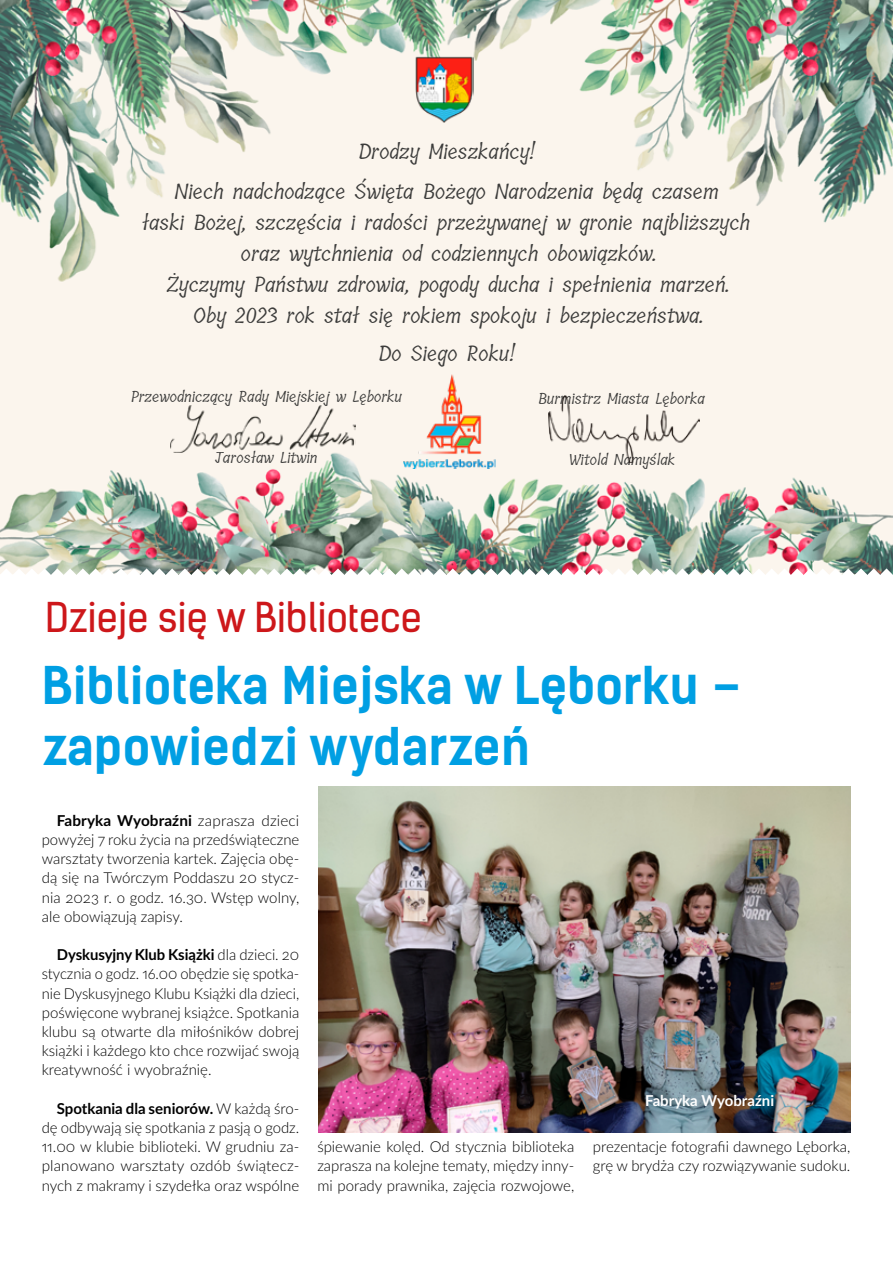
<style>
.page{position:relative;width:893px;height:1263px;background:#fff}
.page>*{position:absolute;margin:0;border:0;box-sizing:border-box;transform-origin:0 0}
.t1{font:700 49.5px/61.5px "Kelson Sans";color:#009fe3}
.t2{font:39.15px "Kelson Sans";color:#cd171a}
.t3{font:21px/31px "Tillana";color:#3c3c3b;text-align:center}
.t4{font:15.15px "Tillana";color:#3c3c3b}
.t5{font:300 15px/19.2px "Lato";color:#000;text-align:justify}
.t6{font:700 15px "Lato";color:#fff}
.s1{font-weight:700}
</style>
<div class="page">
<img style="left:0;top:0;width:893px;height:568px">
<img style="left:0;top:568px;width:893px;height:7px">
<img style="left:548px;top:395px;width:152px;height:67px">
<img style="left:415px;top:55px;width:58px;height:69px">
<img style="left:170px;top:406px;width:186px;height:46px">
<img style="left:404px;top:374px;width:91px;height:94px">
<img style="left:319px;top:787px;width:531px;height:345px">
<h3 class="t3" style="left:175px;top:132px;width:545px;line-height:39.5px">Drodzy Mieszkańcy!<br>Niech nadchodzące Święta Bożego Narodzenia będą czasem</h3>
<h3 class="t3" style="left:142px;top:207px;width:610px">łaski Bożej, szczęścia i radości przeżywanej w gronie najbliższych oraz wytchnienia od codziennych obowiązków.<br>Życzymy Państwu zdrowia, pogody ducha i spełnienia marzeń.<br>Oby 2023 rok stał się rokiem spokoju i bezpieczeństwa.</h3>
<h3 class="t3" style="left:378px;top:337px;width:138px">Do Siego Roku!</h3>
<p class="t4" style="left:131px;top:386px;width:273px">Przewodniczący Rady Miejskiej w Lęborku</p>
<p class="t4" style="left:538px;top:388px;width:169px">Burmistrz Miasta Lęborka</p>
<p class="t4" style="left:215px;top:447px;width:104px">Jarosław Litwin</p>
<p class="t4" style="left:569px;top:449px;width:108px">Witold Namyślak</p>
<h2 class="t2" style="left:45px;top:593px;width:378px">Dzieje się w Bibliotece</h2>
<h1 class="t1" style="left:42px;top:655px;width:701px">Biblioteka Miejska w Lęborku – zapowiedzi wydarzeń</h1>
<p class="t5" style="left:42px;top:810px;width:259px;text-indent:15px"><span class="s1">Fabryka Wyobraźni</span> zaprasza dzieci powyżej 7 roku życia na przedświąteczne warsztaty tworzenia kartek. Zajęcia obę&shy;dą się na Twórczym Poddaszu 20 stycz&shy;nia 2023 r. o godz. 16.30. Wstęp wolny, ale obowiązują zapisy.</p>
<p class="t5" style="left:42px;top:944px;width:259px;text-indent:15px"><span class="s1">Dyskusyjny Klub Książki</span> dla dzieci. 20 stycznia o godz. 16.00 obędzie się spotka&shy;nie Dyskusyjnego Klubu Książki dla dzieci, poświęcone wybranej książce. Spotkania klubu są otwarte dla miłośników dobrej książki i każdego kto chce rozwijać swoją kreatywność i wyobraźnię.</p>
<p class="t5" style="left:42px;top:1098px;width:259px;text-indent:15px"><span class="s1">Spotkania dla seniorów.</span> W każdą śro&shy;dę odbywają się spotkania z pasją o godz.<br>11.00 w klubie biblioteki. W grudniu za&shy;planowano warsztaty ozdób świątecz&shy;nych z makramy i szydełka oraz wspólne</p>
<p class="t6" style="left:645px;top:1089px;width:130px">Fabryka Wyobraźni</p>
<p class="t5" style="left:317px;top:1136px;width:258px">śpiewanie kolęd. Od stycznia biblioteka zaprasza na kolejne tematy, między inny&shy;mi porady prawnika, zajęcia rozwojowe,</p>
<p class="t5" style="left:593px;top:1136px;width:259px">prezentacje fotografii dawnego Lęborka, grę w brydża czy rozwiązywanie sudoku.</p>
</div>
